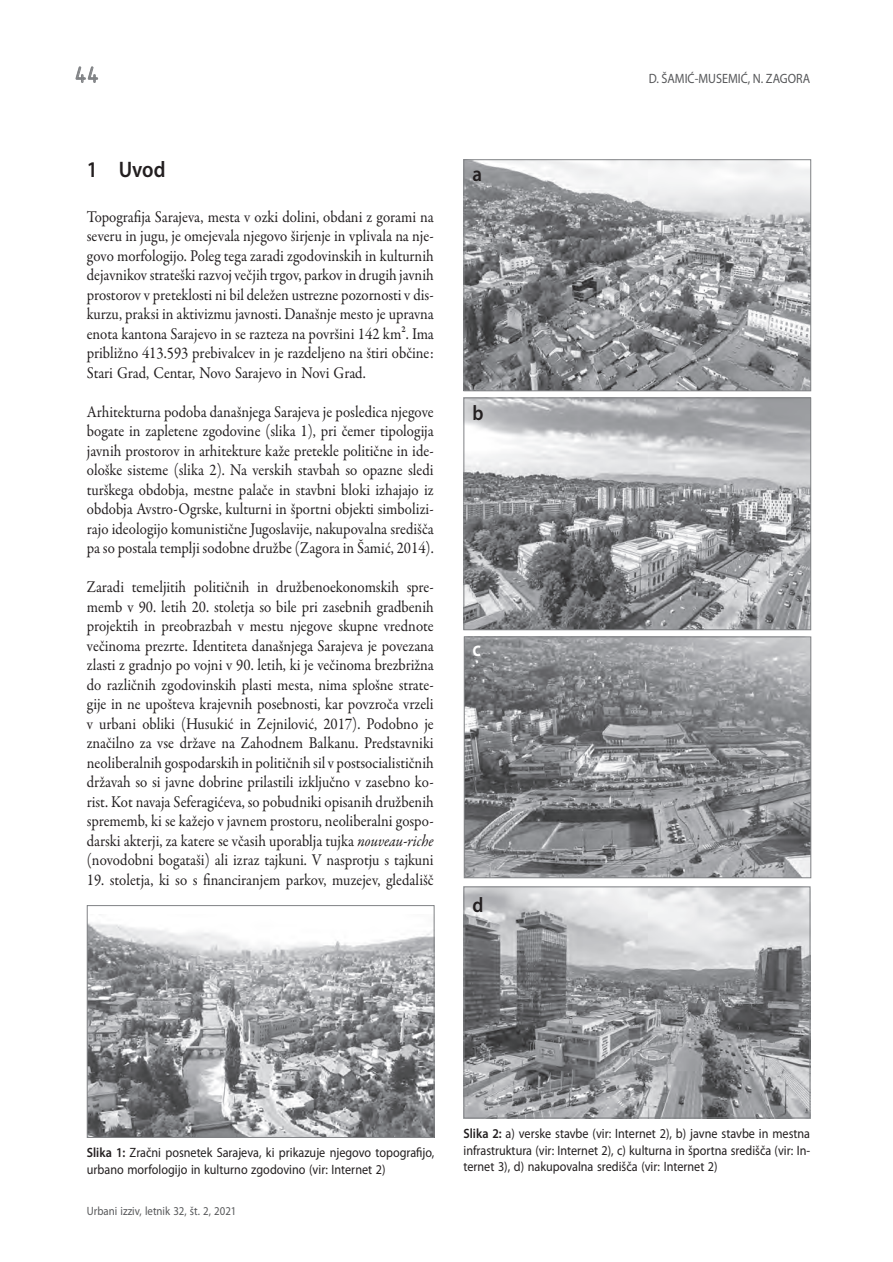
<style>
.page{position:relative;width:893px;height:1262px;background:#fff}
.page>*{position:absolute;margin:0;border:0;box-sizing:border-box;transform-origin:0 0}
.t1{font:24px "ISOCTEUR";color:#808285}
.t2{font:600 22.5px "Myriad Pro";color:#231f20;scale:.9 1}
.t3{font:600 21px "Myriad Pro";color:#231f20;scale:.9 1}
.t4{font:600 21px "Myriad Pro";color:#fff;scale:.9 1}
.t5{font:16.5px/19.5px "Garamond Premr Pro";color:#231f20;text-align:justify;scale:.9 1}
.t6{font:13.5px/16.5px "Myriad Pro";color:#231f20;scale:.9 1}
.t7{font:13.5px "Myriad Pro";color:#57585a;scale:.9 1}
.t8{font:12px "Myriad Pro";color:#57585a;scale:.9 1}
.s1{font-style:italic}
.s2{font-weight:600}
</style>
<div class="page">
<svg style="left:75px;top:66px;width:23px;height:17px"></svg>
<img style="left:465px;top:888px;width:343px;height:228px">
<div style="left:463px;top:886px;width:347px;height:232px;border:1px solid #808285"></div>
<img style="left:465px;top:161px;width:343px;height:228px">
<div style="left:463px;top:159px;width:347px;height:232px;border:1px solid #808285"></div>
<img style="left:465px;top:399px;width:343px;height:229px">
<div style="left:463px;top:397px;width:347px;height:233px;border:1px solid #808285"></div>
<img style="left:465px;top:638px;width:343px;height:238px">
<div style="left:463px;top:636px;width:347px;height:242px;border:1px solid #808285"></div>
<img style="left:89px;top:914px;width:343px;height:221px">
<div style="left:87px;top:905px;width:347px;height:232px;border:1px solid #808285"></div>
<h1 class="t1" style="left:72px;top:59px;width:31px">44</h1>
<p class="t7" style="left:648px;top:71px;width:181px">D. ŠAMIĆ-MUSEMIĆ, N. ZAGORA</p>
<h2 class="t2" style="left:87px;top:155px;width:89px">1 Uvod</h2>
<p class="t5" style="left:87px;top:207px;width:387px">Topografija Sarajeva, mesta v ozki dolini, obdani z gorami na severu in jugu, je omejevala njegovo širjenje in vplivala na nje&shy;govo morfologijo. Poleg tega zaradi zgodovinskih in kulturnih dejavnikov strateški razvoj večjih trgov, parkov in drugih javnih prostorov v preteklosti ni bil deležen ustrezne pozornosti v dis&shy;kurzu, praksi in aktivizmu javnosti. Današnje mesto je upravna enota kantona Sarajevo in se razteza na površini 142 km². Ima približno 413.593 prebivalcev in je razdeljeno na štiri občine:<br>Stari Grad, Centar, Novo Sarajevo in Novi Grad.</p>
<p class="t5" style="left:87px;top:402px;width:387px">Arhitekturna podoba današnjega Sarajeva je posledica njegove bogate in zapletene zgodovine (slika 1), pri čemer tipologija javnih prostorov in arhitekture kaže pretekle politične in ide&shy;ološke sisteme (slika 2). Na verskih stavbah so opazne sledi turškega obdobja, mestne palače in stavbni bloki izhajajo iz obdobja Avstro-Ogrske, kulturni in športni objekti simbolizi&shy;rajo ideologijo komunistične Jugoslavije, nakupovalna središča pa so postala templji sodobne družbe (Zagora in Šamić, 2014).</p>
<p class="t5" style="left:87px;top:578px;width:387px">Zaradi temeljitih političnih in družbenoekonomskih spre&shy;memb v 90. letih 20. stoletja so bile pri zasebnih gradbenih projektih in preobrazbah v mestu njegove skupne vrednote večinoma prezrte. Identiteta današnjega Sarajeva je povezana zlasti z gradnjo po vojni v 90. letih, ki je večinoma brezbrižna do različnih zgodovinskih plasti mesta, nima splošne strate&shy;gije in ne upošteva krajevnih posebnosti, kar povzroča vrzeli v urbani obliki (Husukić in Zejnilović, 2017). Podobno je značilno za vse države na Zahodnem Balkanu. Predstavniki neoliberalnih gospodarskih in političnih sil v postsocialističnih državah so si javne dobrine prilastili izključno v zasebno ko&shy;rist. Kot navaja Seferagićeva, so pobudniki opisanih družbenih sprememb, ki se kažejo v javnem prostoru, neoliberalni gospo&shy;darski akterji, za katere se včasih uporablja tujka <span class="s1">nouveau-riche </span>(novodobni bogataši) ali izraz tajkuni. V nasprotju s tajkuni</p>
<p class="t5" style="left:87px;top:870px;width:387px">19. stoletja, ki so s financiranjem parkov, muzejev, gledališč</p>
<p class="t3" style="left:472px;top:160px;width:12px">a</p>
<p class="t3" style="left:472px;top:400px;width:14px">b</p>
<p class="t4" style="left:472px;top:636px;width:11px">c</p>
<p class="t3" style="left:472px;top:891px;width:14px">d</p>
<p class="t6" style="left:87px;top:1144px;width:387px"><span class="s2">Slika 1:</span> Zračni posnetek Sarajeva, ki prikazuje njegovo topografijo, urbano morfologijo in kulturno zgodovino (vir: Internet 2)</p>
<p class="t8" style="left:87px;top:1204px;width:168px">Urbani izziv, letnik 32, št. 2, 2021</p>
<p class="t6" style="left:463px;top:1125px;width:386px;text-align:justify"><span class="s2">Slika 2:</span> a) verske stavbe (vir: Internet 2), b) javne stavbe in mestna infrastruktura (vir: Internet 2), c) kulturna in športna središča (vir: In&shy;ternet 3), d) nakupovalna središča (vir: Internet 2)</p>
</div>
